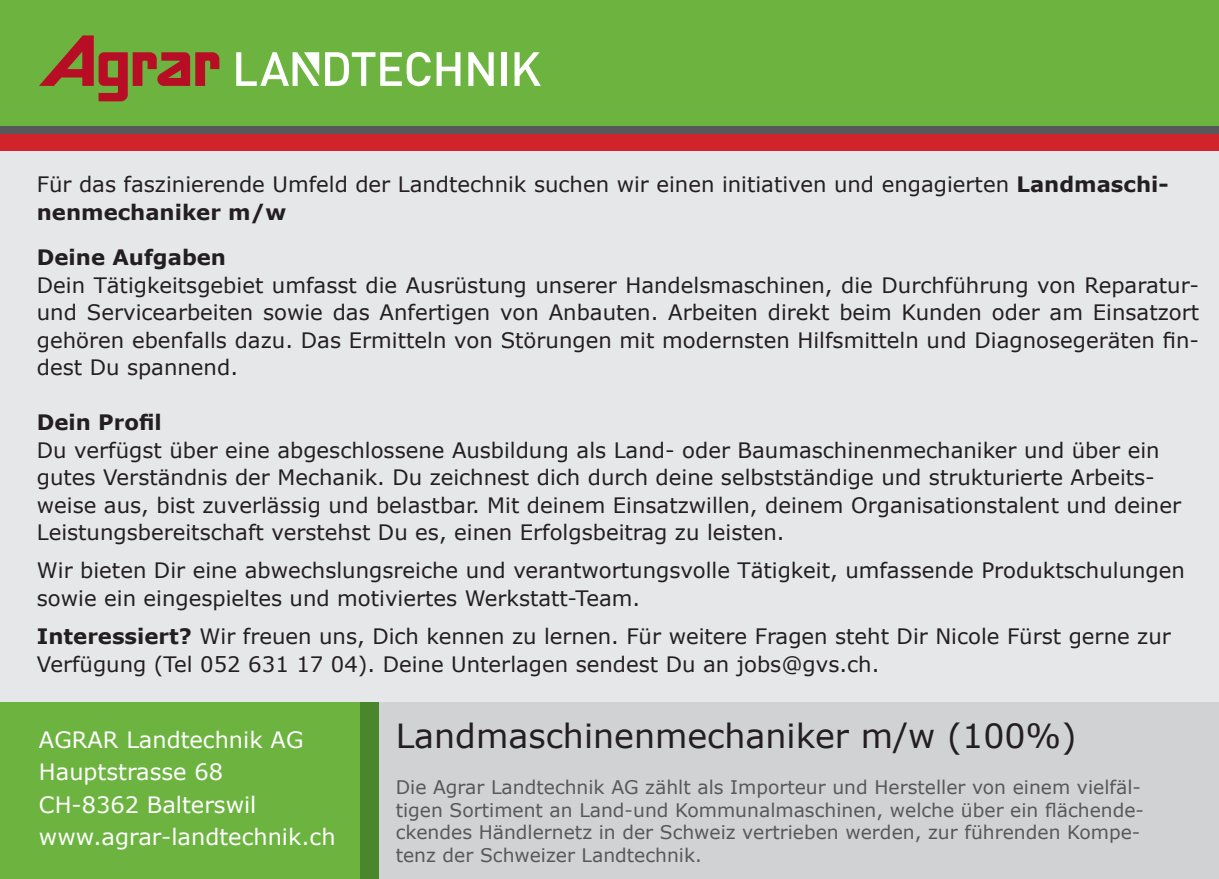
<style>
.page{position:relative;width:1219px;height:879px;background:#fff}
.page>*{position:absolute;margin:0;border:0;box-sizing:border-box;transform-origin:0 0}
.t1{font:33.25px "Verdana";color:#231f20}
.t2{font:22.5px/32.5px "Verdana";color:#fff}
.t3{font:21.25px/27.5px "Verdana";color:#231f20}
.t4{font:700 21.25px "Verdana";color:#231f20}
.t5{font:18.75px/22.5px "Verdana";color:#57585a}
.s1{font-weight:700}
</style>
<div class="page">
<div style="left:0;top:151px;width:1219px;height:552px;background:#e6e7e9"></div>
<div style="left:379px;top:703px;width:840px;height:176px;background:#d1d2d4"></div>
<div style="left:0;top:703px;width:361px;height:176px;background:#6cb43f"></div>
<div style="left:361px;top:703px;width:18px;height:176px;background:#4a862c"></div>
<div style="left:0;top:0;width:1219px;height:126px;background:#6cb43f"></div>
<div style="left:0;top:134px;width:1219px;height:17px;background:#d1232a"></div>
<div style="left:0;top:126px;width:1219px;height:8px;background:#57585a"></div>
<svg style="left:39px;top:35px;width:180px;height:66px"></svg>
<svg style="left:325px;top:52px;width:106px;height:34px"></svg>
<svg style="left:437px;top:52px;width:23px;height:34px"></svg>
<svg style="left:468px;top:52px;width:26px;height:34px"></svg>
<div style="left:502px;top:52px;width:5px;height:34px;background:#fff"></div>
<svg style="left:514px;top:52px;width:27px;height:34px"></svg>
<svg style="left:236px;top:52px;width:83px;height:34px"></svg>
<p class="t3" style="left:37px;top:169px;width:1133px;line-height:28.5px">Für das faszinierende Umfeld der Landtechnik suchen wir einen initiativen und engagierten <span class="s1">Landmaschi&shy;nenmechaniker m/w</span></p>
<p class="t4" style="left:37px;top:242px;width:191px">Deine Aufgaben</p>
<p class="t3" style="left:37px;top:271px;width:1164px;text-align:justify">Dein Tätigkeitsgebiet umfasst die Ausrüstung unserer Handelsmaschinen, die Durchführung von Reparatur&shy;und Servicearbeiten sowie das Anfertigen von Anbauten. Arbeiten direkt beim Kunden oder am Einsatzort gehören ebenfalls dazu. Das Ermitteln von Störungen mit modernsten Hilfsmitteln und Diagnosegeräten fin&shy;dest Du spannend.</p>
<p class="t4" style="left:37px;top:407px;width:126px">Dein Profil</p>
<p class="t3" style="left:37px;top:436px;width:1146px">Du verfügst über eine abgeschlossene Ausbildung als Land- oder Baumaschinenmechaniker und über ein gutes Verständnis der Mechanik. Du zeichnest dich durch deine selbstständige und strukturierte Arbeits&shy;weise aus, bist zuverlässig und belastbar. Mit deinem Einsatzwillen, deinem Organisationstalent und deiner Leistungsbereitschaft verstehst Du es, einen Erfolgsbeitrag zu leisten.</p>
<p class="t3" style="left:37px;top:555px;width:1150px;line-height:28.5px">Wir bieten Dir eine abwechslungsreiche und verantwortungsvolle Tätigkeit, umfassende Produktschulungen sowie ein eingespieltes und motiviertes Werkstatt-Team.</p>
<p class="t3" style="left:37px;top:621px;width:1136px;line-height:28.5px"><span class="s1">Interessiert?</span> Wir freuen uns, Dich kennen zu lernen. Für weitere Fragen steht Dir Nicole Fürst gerne zur<br>Verfügung (Tel 052 631 17 04). Deine Unterlagen sendest Du an jobs@gvs.ch.</p>
<p class="t2" style="left:39px;top:723px;width:298px">AGRAR Landtechnik AG<br>Hauptstrasse 68<br>CH-8362 Balterswil www.agrar-landtechnik.ch</p>
<h1 class="t1" style="left:396px;top:713px;width:682px">Landmaschinenmechaniker m/w (100%)</h1>
<p class="t5" style="left:396px;top:776px;width:750px">Die Agrar Landtechnik AG zählt als Importeur und Hersteller von einem vielfäl&shy;tigen Sortiment an Land-und Kommunalmaschinen, welche über ein flächende&shy;ckendes Händlernetz in der Schweiz vertrieben werden, zur führenden Kompe&shy;tenz der Schweizer Landtechnik.</p>
</div>
